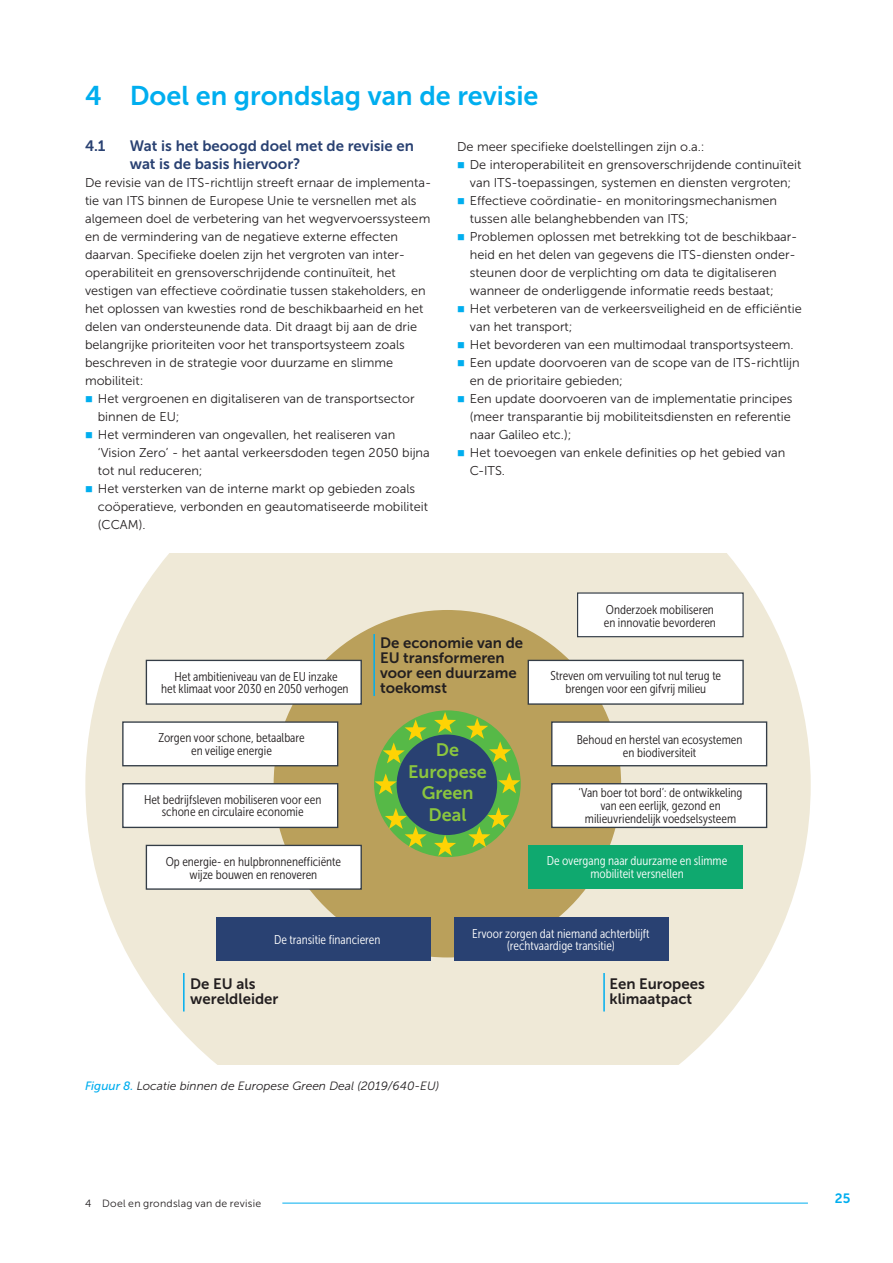
<style>
.page{position:relative;width:893px;height:1263px;background:#fff}
.page>*{position:absolute;margin:0;border:0;box-sizing:border-box;transform-origin:0 0}
.Hoofdstuktitel__H1{font:27px "Museo Sans 700";color:#00aeef}
.t1{font:18px/21.6px "Museo Sans 700";color:#8bc63e;text-align:center}
.t2{font:15px/15px "Museo Sans 700";color:#231f20}
._1_1_Kop__H2{font:15px/18px "Museo Sans 700";color:#294172}
.t3{font:13.5px "Museo Sans 700";color:#00aeef}
.Broodtekst__P{font:12.75px/18px "Museo Sans 300";color:#231f20}
.t4{font:12.75px/12.8px "Museo Sans Cond 300";color:#231f20;text-align:center}
.t5{font:12.75px/12.8px "Museo Sans Cond 300";color:#fff;text-align:center}
.t6{font:italic 12px "Museo Sans 300";color:#231f20}
.t7{font:10.5px "Museo Sans 300";letter-spacing:.025em;color:#231f20}
.s1{font-family:"Museo Sans 500";color:#00aeef}
</style>
<div class="page">
<hr style="left:85px;top:1203px;width:723px;height:1px;background:#00aeef">
<div style="left:85px;top:1194px;width:197px;height:16px;background:#fff"></div>
<svg style="left:85px;top:554px;width:726px;height:510px;fill:#efe9d7"></svg>
<div style="left:274px;top:610px;width:347px;height:347px;background:#baa05b;border-radius:50%"></div>
<div style="left:374px;top:710px;width:147px;height:147px;background:#56b947;border-radius:50%"></div>
<div style="left:397px;top:734px;width:100px;height:101px;background:#294172;border-radius:50%"></div>
<svg style="left:434px;top:712px;width:22px;height:21px"></svg>
<svg style="left:434px;top:835px;width:22px;height:21px"></svg>
<svg style="left:498px;top:772px;width:22px;height:21px"></svg>
<svg style="left:375px;top:773px;width:22px;height:21px"></svg>
<svg style="left:383px;top:719px;width:44px;height:44px"></svg>
<svg style="left:385px;top:808px;width:42px;height:39px"></svg>
<svg style="left:466px;top:718px;width:45px;height:44px"></svg>
<svg style="left:468px;top:807px;width:42px;height:40px"></svg>
<div style="left:146px;top:660px;width:215px;height:44px;background:#fff"></div>
<div style="left:146px;top:660px;width:216px;height:45px;border:1px solid #343d47"></div>
<div style="left:146px;top:845px;width:215px;height:44px;background:#fff"></div>
<div style="left:146px;top:845px;width:216px;height:45px;border:1px solid #343d47"></div>
<div style="left:454px;top:917px;width:215px;height:44px;background:#294172"></div>
<div style="left:216px;top:917px;width:215px;height:44px;background:#294172"></div>
<div style="left:123px;top:784px;width:215px;height:43px;background:#fff"></div>
<div style="left:122px;top:783px;width:216px;height:45px;border:1px solid #343d47"></div>
<div style="left:123px;top:722px;width:215px;height:44px;background:#fff"></div>
<div style="left:122px;top:721px;width:216px;height:45px;border:1px solid #343d47"></div>
<div style="left:528px;top:660px;width:215px;height:44px;background:#fff"></div>
<div style="left:528px;top:660px;width:216px;height:45px;border:1px solid #343d47"></div>
<div style="left:578px;top:593px;width:165px;height:44px;background:#fff"></div>
<div style="left:577px;top:592px;width:167px;height:45px;border:1px solid #343d47"></div>
<div style="left:528px;top:845px;width:215px;height:44px;background:#0fa96f"></div>
<div style="left:552px;top:784px;width:215px;height:43px;background:#fff"></div>
<div style="left:551px;top:783px;width:216px;height:45px;border:1px solid #343d47"></div>
<div style="left:552px;top:722px;width:215px;height:44px;background:#fff"></div>
<div style="left:551px;top:721px;width:216px;height:45px;border:1px solid #343d47"></div>
<hr style="left:183px;top:973px;width:2px;height:38px;background:#00aeef">
<hr style="left:603px;top:973px;width:2px;height:38px;background:#00aeef">
<hr style="left:373px;top:634px;width:2px;height:62px;background:#00aeef">
<h1 class="Hoofdstuktitel__H1" style="left:85px;top:81px;width:455px">4 Doel en grondslag van de revisie</h1>
<h2 class="_1_1_Kop__H2" style="left:85px;top:136px;width:22px">4.1</h2>
<h2 class="_1_1_Kop__H2" style="left:130px;top:136px;width:286px">Wat is het beoogd doel met de revisie en wat is de basis hiervoor?</h2>
<p class="Broodtekst__P" style="left:85px;top:173px;width:348px">De revisie van de ITS-richtlijn streeft ernaar de implementa&shy;tie van ITS binnen de Europese Unie te versnellen met als algemeen doel de verbetering van het wegvervoerssysteem en de vermindering van de negatieve externe effecten daarvan. Specifieke doelen zijn het vergroten van inter&shy;operabiliteit en grensoverschrijdende continuïteit, het vestigen van effectieve coördinatie tussen stakeholders, en het oplossen van kwesties rond de beschikbaarheid en het delen van ondersteunende data. Dit draagt bij aan de drie belangrijke prioriteiten voor het transportsysteem zoals beschreven in de strategie voor duurzame en slimme mobiliteit:</p>
<p class="Broodtekst__P" style="left:98px;top:389px;width:318px">Het vergroenen en digitaliseren van de transportsector binnen de EU;</p>
<p class="Broodtekst__P" style="left:98px;top:425px;width:334px">Het verminderen van ongevallen, het realiseren van ‘Vision Zero’ - het aantal verkeersdoden tegen 2050 bijna tot nul reduceren;</p>
<p class="Broodtekst__P" style="left:98px;top:479px;width:332px">Het versterken van de interne markt op gebieden zoals coöperatieve, verbonden en geautomatiseerde mobiliteit (CCAM).</p>
<p class="Broodtekst__P" style="left:457px;top:137px;width:249px">De meer specifieke doelstellingen zijn o.a.:</p>
<p class="Broodtekst__P" style="left:470px;top:155px;width:333px">De interoperabiliteit en grensoverschrijdende continuïteit van ITS-toepassingen, systemen en diensten vergroten;</p>
<p class="Broodtekst__P" style="left:470px;top:191px;width:309px">Effectieve coördinatie- en monitoringsmechanismen tussen alle belanghebbenden van ITS;</p>
<p class="Broodtekst__P" style="left:470px;top:227px;width:329px">Problemen oplossen met betrekking tot de beschikbaar&shy;heid en het delen van gegevens die ITS-diensten onder&shy;steunen door de verplichting om data te digitaliseren wanneer de onderliggende informatie reeds bestaat;</p>
<p class="Broodtekst__P" style="left:470px;top:299px;width:333px">Het verbeteren van de verkeersveiligheid en de efficiëntie van het transport;</p>
<p class="Broodtekst__P" style="left:470px;top:335px;width:325px">Het bevorderen van een multimodaal transportsysteem.</p>
<p class="Broodtekst__P" style="left:470px;top:353px;width:331px">Een update doorvoeren van de scope van de ITS-richtlijn en de prioritaire gebieden;</p>
<p class="Broodtekst__P" style="left:470px;top:389px;width:324px;text-align:justify">Een update doorvoeren van de implementatie principes (meer transparantie bij mobiliteitsdiensten en referentie naar Galileo etc.);</p>
<p class="Broodtekst__P" style="left:470px;top:443px;width:317px">Het toevoegen van enkele definities op het gebied van<br>C-ITS.</p>
<p class="t4" style="left:161px;top:670px;width:189px">Het ambitieniveau van de EU inzake<br>het klimaat voor 2030 en 2050 verhogen</p>
<p class="t4" style="left:158px;top:731px;width:148px">Zorgen voor schone, betaalbare en veilige energie</p>
<p class="t4" style="left:144px;top:793px;width:179px">Het bedrijfsleven mobiliseren voor een schone en circulaire economie</p>
<p class="t4" style="left:166px;top:855px;width:177px">Op energie- en hulpbronnenefficiënte wijze bouwen en renoveren</p>
<p class="t2" style="left:380px;top:635px;width:145px">De economie van de<br>EU transformeren voor een duurzame toekomst</p>
<p class="t1" style="left:408px;top:739px;width:80px">De<br>Europese<br>Green<br>Deal</p>
<p class="t4" style="left:604px;top:603px;width:114px;text-align:left">Onderzoek mobiliseren en innovatie bevorderen</p>
<p class="t4" style="left:551px;top:669px;width:172px">Streven om vervuiling tot nul terug te brengen voor een gifvrij milieu</p>
<p class="t4" style="left:577px;top:733px;width:167px">Behoud en herstel van ecosystemen en biodiversiteit</p>
<p class="t4" style="left:579px;top:787px;width:165px">‘Van boer tot bord’: de ontwikkeling van een eerlijk, gezond en milieuvriendelijk voedselsysteem</p>
<p class="t5" style="left:547px;top:855px;width:182px">De overgang naar duurzame en slimme mobiliteit versnellen</p>
<p class="t5" style="left:274px;top:934px;width:108px">De transitie financieren</p>
<p class="t5" style="left:472px;top:927px;width:179px">Ervoor zorgen dat niemand achterblijft (rechtvaardige transitie)</p>
<p class="t2" style="left:609px;top:976px;width:97px">Een Europees klimaatpact</p>
<p class="t2" style="left:190px;top:976px;width:90px">De EU als wereldleider</p>
<p class="t6" style="left:85px;top:1080px;width:356px"><span class="s1">Figuur 8.</span> Locatie binnen de Europese Green Deal (2019/640-EU)</p>
<p class="t7" style="left:85px;top:1197px;width:178px">4 Doel en grondslag van de revisie</p>
<p class="t3" style="left:835px;top:1190px;width:17px">25</p>
</div>
